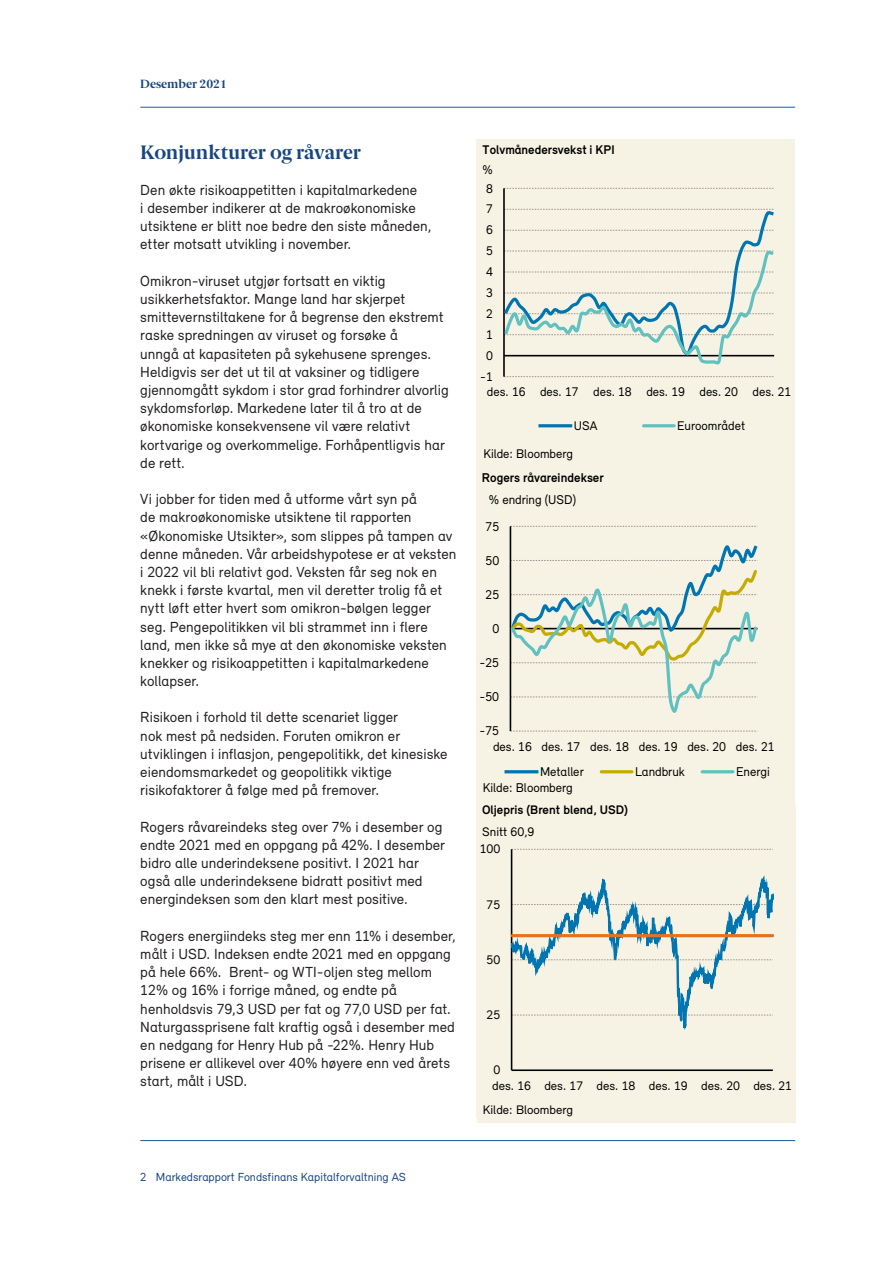
<style>
.page{position:relative;width:893px;height:1263px;background:#fff}
.page>*{position:absolute;margin:0;border:0;box-sizing:border-box;transform-origin:0 0}
.Mellomoverskrift{font:700 19.5px "Berlingske Serif";letter-spacing:-.005em;color:#174682}
.Mellomoverskrift-2{font:15px/18.1px "Relevant";letter-spacing:.005em;color:#231f20}
.t1{font:13.05px "Relevant";letter-spacing:-.005em;color:#000}
.t2{font:700 13.05px "Relevant";letter-spacing:.005em;color:#000}
.t3{font:12.9px "Relevant";letter-spacing:-.005em;color:#000}
.t4{font:700 12.9px "Relevant";letter-spacing:.005em;color:#000}
.t5{font:12.75px "Relevant";letter-spacing:-.005em;color:#000}
.t6{font:700 12.75px "Relevant";letter-spacing:.005em;color:#000}
.t7{font:12px "Relevant";color:#174682}
.t8{font:700 12px "Berlingske Serif";color:#174682}
</style>
<div class="page">
<div style="left:477px;top:467px;width:318px;height:337px;background:#f6f3e4"></div>
<svg style="left:510px;top:731px;width:246px;height:1px"></svg>
<svg style="left:511px;top:526px;width:245px;height:1px"></svg>
<hr style="left:510px;top:526px;width:1px;height:205px;background:#000">
<svg style="left:510px;top:543px;width:248px;height:170px"></svg>
<hr style="left:506px;top:770px;width:31px;height:3px;background:#0175b1">
<hr style="left:601px;top:770px;width:31px;height:3px;background:#c5ac00">
<hr style="left:702px;top:770px;width:31px;height:3px;background:#61c0c0">
<hr style="left:140px;top:107px;width:655px;height:1px;background:#175d9e">
<hr style="left:140px;top:1140px;width:655px;height:1px;background:#175d9e">
<div style="left:476px;top:139px;width:319px;height:328px;background:#f6f3e4"></div>
<svg style="left:505px;top:376px;width:269px;height:1px"></svg>
<svg style="left:505px;top:188px;width:269px;height:1px"></svg>
<hr style="left:503px;top:188px;width:2px;height:189px;background:#000">
<svg style="left:504px;top:207px;width:271px;height:159px"></svg>
<hr style="left:540px;top:424px;width:31px;height:3px;background:#0175b1">
<hr style="left:643px;top:424px;width:31px;height:3px;background:#61c0c0">
<div style="left:476px;top:799px;width:319px;height:319px;background:#f6f3e4"></div>
<hr style="left:511px;top:849px;width:1px;height:221px;background:#000">
<hr style="left:512px;top:1069px;width:261px;height:2px;background:#000">
<svg style="left:511px;top:849px;width:263px;height:182px"></svg>
<svg style="left:511px;top:932px;width:263px;height:7px"></svg>
<p class="t8" style="left:140px;top:74px;width:88px">Desember 2021</p>
<p class="Mellomoverskrift" style="left:140px;top:136px;width:222px">Konjunkturer og råvarer</p>
<p class="Mellomoverskrift-2" style="left:140px;top:180px;width:293px">Den økte risikoappetitten i kapitalmarkedene<br>i desember indikerer at de makroøkonomiske utsiktene er blitt noe bedre den siste måneden, etter motsatt utvikling i november.</p>
<p class="Mellomoverskrift-2" style="left:140px;top:271px;width:310px">Omikron-viruset utgjør fortsatt en viktig usikkerhetsfaktor. Mange land har skjerpet smittevernstiltakene for å begrense den ekstremt raske spredningen av viruset og forsøke å<br>unngå at kapasiteten på sykehusene sprenges.<br>Heldigvis ser det ut til at vaksiner og tidligere gjennomgått sykdom i stor grad forhindrer alvorlig sykdomsforløp. Markedene later til å tro at de økonomiske konsekvensene vil være relativt kortvarige og overkommelige. Forhåpentligvis har de rett.</p>
<p class="Mellomoverskrift-2" style="left:140px;top:490px;width:318px">Vi jobber for tiden med å utforme vårt syn på<br>de makroøkonomiske utsiktene til rapporten «Økonomiske Utsikter», som slippes på tampen av denne måneden. Vår arbeidshypotese er at veksten i 2022 vil bli relativt god. Veksten får seg nok en knekk i første kvartal, men vil deretter trolig få et nytt løft etter hvert som omikron-bølgen legger seg. Pengepolitikken vil bli strammet inn i flere land, men ikke så mye at den økonomiske veksten knekker og risikoappetitten i kapitalmarkedene kollapser.</p>
<p class="Mellomoverskrift-2" style="left:140px;top:708px;width:309px">Risikoen i forhold til dette scenariet ligger<br>nok mest på nedsiden. Foruten omikron er utviklingen i inflasjon, pengepolitikk, det kinesiske eiendomsmarkedet og geopolitikk viktige risikofaktorer å følge med på fremover.</p>
<p class="Mellomoverskrift-2" style="left:140px;top:817px;width:306px">Rogers råvareindeks steg over 7% i desember og endte 2021 med en oppgang på 42%. I desember bidro alle underindeksene positivt. I 2021 har også alle underindeksene bidratt positivt med energindeksen som den klart mest positive.</p>
<p class="Mellomoverskrift-2" style="left:140px;top:926px;width:317px">Rogers energiindeks steg mer enn 11% i desember, målt i USD. Indeksen endte 2021 med en oppgang på hele 66%. Brent- og WTI-oljen steg mellom 12% og 16% i forrige måned, og endte på henholdsvis 79,3 USD per fat og 77,0 USD per fat.<br>Naturgassprisene falt kraftig også i desember med en nedgang for Henry Hub på -22%. Henry Hub prisene er allikevel over 40% høyere enn ved årets start, målt i USD.</p>
<p class="t7" style="left:140px;top:1169px;width:267px">2 Markedsrapport Fondsfinans Kapitalforvaltning AS</p>
<p class="t4" style="left:483px;top:142px;width:133px">Tolvmånedersvekst i KPI</p>
<p class="t3" style="left:483px;top:162px;width:12px">%</p>
<p class="t3" style="left:486px;top:180px;width:8px">8</p>
<p class="t3" style="left:486px;top:201px;width:8px">7</p>
<p class="t3" style="left:486px;top:222px;width:8px">6</p>
<p class="t3" style="left:486px;top:243px;width:8px">5</p>
<p class="t3" style="left:486px;top:264px;width:8px">4</p>
<p class="t3" style="left:486px;top:285px;width:8px">3</p>
<p class="t3" style="left:486px;top:306px;width:8px">2</p>
<p class="t3" style="left:486px;top:327px;width:8px">1</p>
<p class="t3" style="left:486px;top:348px;width:8px">0</p>
<p class="t3" style="left:480px;top:369px;width:14px">-1</p>
<p class="t3" style="left:487px;top:384px;width:306px">des. 16 des. 17 des. 18 des. 19 des. 20 des. 21</p>
<p class="t3" style="left:574px;top:418px;width:25px">USA</p>
<p class="t3" style="left:677px;top:418px;width:69px">Euroområdet</p>
<p class="t3" style="left:483px;top:446px;width:91px">Kilde: Bloomberg</p>
<p class="t2" style="left:482px;top:470px;width:123px">Rogers råvareindekser</p>
<p class="t1" style="left:489px;top:491px;width:89px">% endring (USD)</p>
<p class="t1" style="left:485px;top:518px;width:15px">75</p>
<p class="t1" style="left:485px;top:552px;width:15px">50</p>
<p class="t1" style="left:485px;top:586px;width:15px">25</p>
<p class="t1" style="left:492px;top:621px;width:8px">0</p>
<p class="t1" style="left:480px;top:655px;width:21px">-25</p>
<p class="t1" style="left:480px;top:689px;width:21px">-50</p>
<p class="t1" style="left:480px;top:723px;width:21px">-75</p>
<p class="t1" style="left:493px;top:739px;width:283px">des. 16 des. 17 des. 18 des. 19 des. 20 des. 21</p>
<p class="t1" style="left:483px;top:780px;width:92px">Kilde: Bloomberg</p>
<p class="t1" style="left:540px;top:764px;width:45px">Metaller</p>
<p class="t1" style="left:635px;top:764px;width:51px">Landbruk</p>
<p class="t1" style="left:736px;top:764px;width:35px">Energi</p>
<p class="t6" style="left:482px;top:802px;width:148px">Oljepris (Brent blend, USD)</p>
<p class="t5" style="left:482px;top:823px;width:54px">Snitt 60,9</p>
<p class="t5" style="left:480px;top:841px;width:22px">100</p>
<p class="t5" style="left:487px;top:897px;width:15px">75</p>
<p class="t5" style="left:487px;top:952px;width:15px">50</p>
<p class="t5" style="left:487px;top:1007px;width:15px">25</p>
<p class="t5" style="left:493px;top:1062px;width:8px">0</p>
<p class="t5" style="left:492px;top:1078px;width:301px">des. 16 des. 17 des. 18 des. 19 des. 20 des. 21</p>
<p class="t5" style="left:483px;top:1102px;width:92px">Kilde: Bloomberg</p>
</div>
